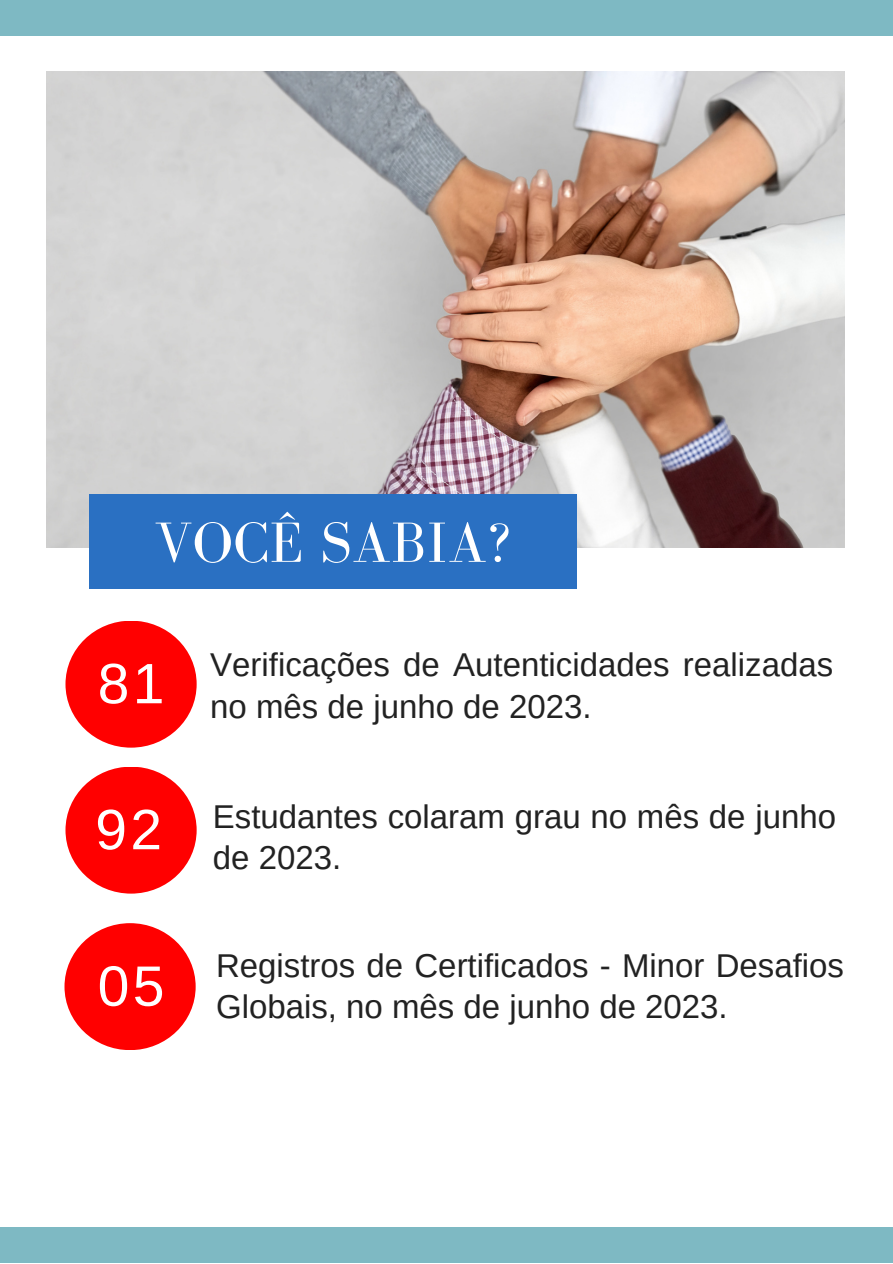
<style>
.page{position:relative;width:893px;height:1264px;background:#fff}
.page>*{position:absolute;margin:0;border:0;box-sizing:border-box;transform-origin:0 0}
.t1{font:58.35px "Bodoni FLF";letter-spacing:.01em;color:#fff}
.t2{font:57px "Arimo";color:#fff}
.t3{font:33px/41.5px "Arimo";color:#222}
</style>
<div class="page">
<div style="left:0;top:1227px;width:892px;height:35px;background:#7eb9c3"></div>
<div style="left:0;top:0;width:892px;height:36px;background:#7eb9c3"></div>
<img style="left:47px;top:71px;width:796px;height:476px">
<div style="left:89px;top:494px;width:487px;height:94px;background:#2a70c2"></div>
<div style="left:65px;top:620px;width:132px;height:127px;background:#f00;border-radius:50%"></div>
<div style="left:65px;top:766px;width:132px;height:127px;background:#f00;border-radius:50%"></div>
<div style="left:64px;top:923px;width:132px;height:127px;background:#f00;border-radius:50%"></div>
<p class="t1" style="left:155px;top:511px;width:357px">VOCÊ SABIA?</p>
<p class="t2" style="left:98px;top:651px;width:68px">81</p>
<p class="t2" style="left:95px;top:797px;width:68px">92</p>
<p class="t2" style="left:98px;top:954px;width:68px">05</p>
<p class="t3" style="left:210px;top:644px;width:624px">Verificações de Autenticidades realizadas no mês de junho de 2023.</p>
<p class="t3" style="left:213px;top:795px;width:624px">Estudantes colaram grau no mês de junho de 2023.</p>
<p class="t3" style="left:216px;top:944px;width:629px">Registros de Certificados - Minor Desafios</p>
<p class="t3" style="left:216px;top:985px;width:513px">Globais, no mês de junho de 2023.</p>
</div>
